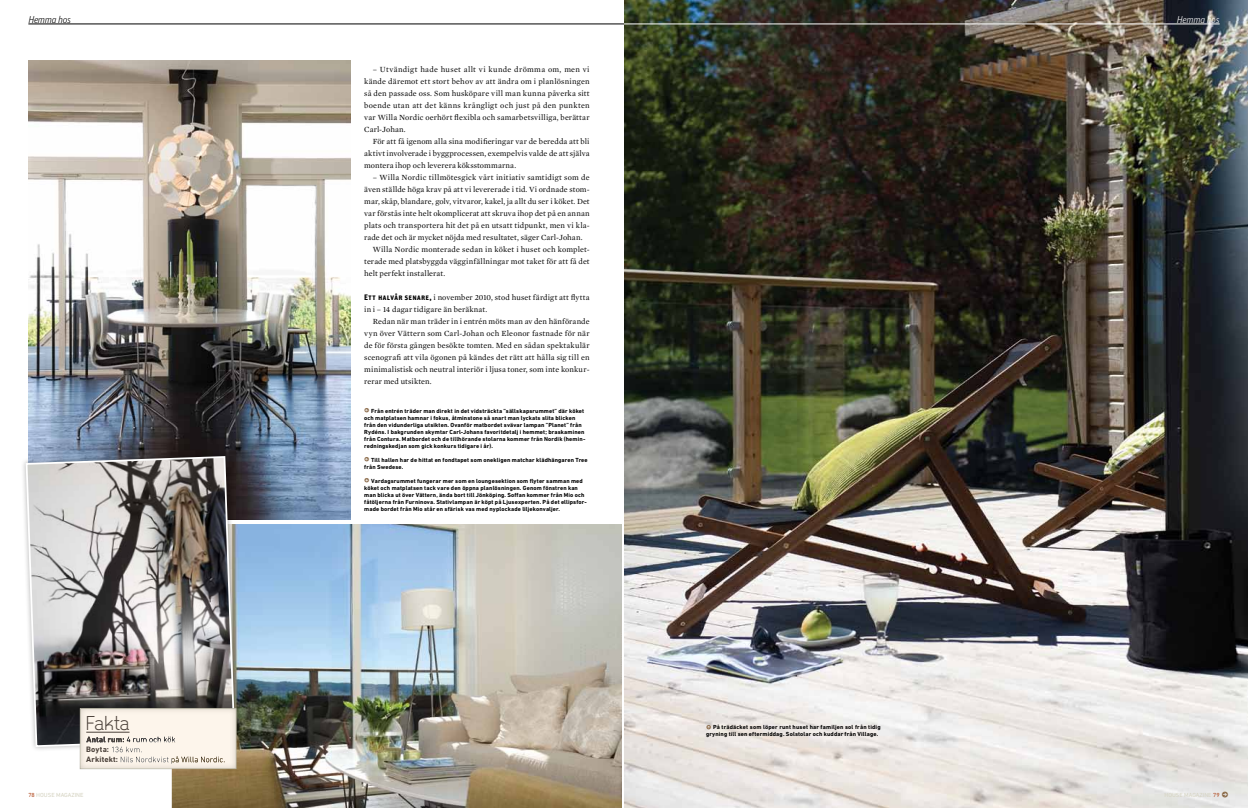
<style>
.page{position:relative;width:1248px;height:808px;background:#fff}
.page>*{position:absolute;margin:0;border:0;box-sizing:border-box;transform-origin:0 0}
.t1{font:20px "Dekar";letter-spacing:.015em;color:#4c423b}
.t2{font:italic 300 10px "Unit OT";letter-spacing:-.03em;color:#000}
.t3{font:italic 300 10px "Unit OT";letter-spacing:-.03em;color:#fff}
.t4{font:8px "Mercury Text G1 Roman";letter-spacing:.015em;color:#000}
.t5{font:8px "Mercury Text G1 Roman";letter-spacing:.035em;color:#000}
.t6{font:8px "Mercury Text G1 Roman";letter-spacing:.04em;color:#000}
.t7{font:700 8px/10px "DIN Next LT Pro";letter-spacing:.015em;color:#4c423b}
.t8{font:italic 8px "Mercury Numeric G1";color:#896846}
.t9{font:700 6px/7px "DIN Next LT Pro";letter-spacing:.02em;color:#000}
.t10{font:6px "DIN Next LT Pro";color:#d5d3c1}
.s1{font-family:"Unit OT";font-weight:700}
.s2{font-family:"Mercury Numeric G1 Roman";font-weight:400;color:#896846}
.s3{color:#af471c}
</style>
<div class="page">
<img style="left:624px;top:0;width:623px;height:808px">
<hr style="left:28px;top:24px;width:596px;height:1px;background:#000">
<hr style="left:624px;top:24px;width:595px;height:1px;background:#fff">
<img style="left:28px;top:60px;width:322px;height:460px">
<img style="left:170px;top:524px;width:452px;height:284px">
<div style="left:21px;top:451px;width:219px;height:301px;background:#000;opacity:.3"></div>
<svg style="left:25px;top:455px;width:211px;height:293px;background:#94908f"></svg>
<div style="left:79px;top:707px;width:158px;height:62px;background:#4c423b;opacity:.3"></div>
<p class="t2" style="left:28px;top:13px;width:44px">Hemma hos</p>
<p class="t3" style="left:1176px;top:13px;width:44px">Hemma hos</p>
<h1 class="t1" style="left:86px;top:713px;width:45px">Fakta</h1>
<p class="t7" style="left:86px;top:744px;width:33px">Boyta:<br>Arkitekt:</p>
<p class="t6" style="left:373px;top:65px;width:218px">– Utvändigt hade huset allt vi kunde drömma om, men vi</p>
<p class="t4" style="left:364px;top:77px;width:227px">kände däremot ett stort behov av att ändra om i planlösningen</p>
<p class="t4" style="left:364px;top:89px;width:227px">så den passade oss. Som husköpare vill man kunna påverka sitt</p>
<p class="t5" style="left:364px;top:101px;width:227px">boende utan att det känns krångligt och just på den punkten</p>
<p class="t4" style="left:364px;top:113px;width:227px">var Willa Nordic oerhört flexibla och samarbetsvilliga, berättar</p>
<p class="t4" style="left:364px;top:125px;width:43px">Carl-Johan.</p>
<p class="t4" style="left:373px;top:137px;width:218px">För att få igenom alla sina modifieringar var de beredda att bli</p>
<p class="t4" style="left:364px;top:149px;width:227px">aktivt involverade i byggprocessen, exempelvis valde de att själva</p>
<p class="t4" style="left:364px;top:161px;width:153px">montera ihop och leverera köksstommarna.</p>
<p class="t4" style="left:373px;top:173px;width:218px">– Willa Nordic tillmötesgick vårt initiativ samtidigt som de</p>
<p class="t4" style="left:364px;top:185px;width:227px">även ställde höga krav på att vi levererade i tid. Vi ordnade stom-</p>
<p class="t4" style="left:364px;top:197px;width:227px">mar, skåp, blandare, golv, vitvaror, kakel, ja allt du ser i köket. Det</p>
<p class="t4" style="left:364px;top:209px;width:227px">var förstås inte helt okomplicerat att skruva ihop det på en annan</p>
<p class="t4" style="left:364px;top:221px;width:227px">plats och transportera hit det på en utsatt tidpunkt, men vi kla-</p>
<p class="t4" style="left:364px;top:233px;width:220px">rade det och är mycket nöjda med resultatet, säger Carl-Johan.</p>
<p class="t4" style="left:373px;top:245px;width:218px">Willa Nordic monterade sedan in köket i huset och komplet-</p>
<p class="t4" style="left:364px;top:257px;width:227px">terade med platsbyggda vägginfällningar mot taket för att få det</p>
<p class="t4" style="left:364px;top:269px;width:82px">helt perfekt installerat.</p>
<p class="t4" style="left:364px;top:293px;width:227px"><span class="s1">Ett halvår senare,</span> i november 2010, stod huset färdigt att flytta</p>
<p class="t4" style="left:364px;top:305px;width:124px">in i – 14 dagar tidigare än beräknat.</p>
<p class="t4" style="left:373px;top:317px;width:218px">Redan när man träder in i entrén möts man av den hänförande</p>
<p class="t4" style="left:364px;top:329px;width:227px">vyn över Vättern som Carl-Johan och Eleonor fastnade för när</p>
<p class="t4" style="left:364px;top:341px;width:227px">de för första gången besökte tomten. Med en sådan spektakulär</p>
<p class="t4" style="left:364px;top:353px;width:227px">scenografi att vila ögonen på kändes det rätt att hålla sig till en</p>
<p class="t4" style="left:364px;top:365px;width:227px">minimalistisk och neutral interiör i ljusa toner, som inte konkur-</p>
<p class="t4" style="left:364px;top:377px;width:69px">rerar med utsikten.</p>
<p class="t9" style="left:364px;top:407px;width:222px"><span class="s2">O</span> Från entrén träder man direkt in det vidsträckta ”sällskapsrummet” där köket och matplatsen hamnar i fokus, åtminstone så snart man lyckats slita blicken från den vidunderliga utsikten. ovanför matbordet svävar lampan ”planet” från rydéns. i bakgrunden skymtar carl-Johans favoritdetalj i hemmet; braskaminen från contura. matbordet och de tillhörande stolarna kommer från nordik (hemin&shy;redningskedjan som gick konkurs tidigare i år).</p>
<p class="t9" style="left:364px;top:456px;width:225px"><span class="s2">O</span> Till hallen har de hittat en fondtapet som onekligen matchar klädhängaren Tree från swedese.</p>
<p class="t9" style="left:364px;top:477px;width:224px"><span class="s2">Q</span> Vardagsrummet fungerar mer som en loungesektion som flyter samman med köket och matplatsen tack vare den öppna planlösningen. genom fönstren kan man blicka ut över Vättern, ända bort till Jönköping. soffan kommer från mio och fåtöljerna från Furninova. stativlampan är köpt på ljusexperten. på det ellipsfor&shy;made bordet från mio står en sfärisk vas med nyplockade liljekonvaljer.</p>
<p class="t9" style="left:706px;top:724px;width:176px"><span class="s2">M</span> på trädäcket som löper runt huset har familjen sol från tidig gryning till sen eftermiddag. solstolar och kuddar från Village.</p>
<p class="t8" style="left:1221px;top:791px;width:9px">k</p>
<p class="t10" style="left:28px;top:791px;width:57px"><span class="s3">78</span> HOUSE MAGAZINE</p>
<p class="t10" style="left:1164px;top:791px;width:57px">HOUSE MAGAZINE <span class="s3">79</span></p>
</div>
